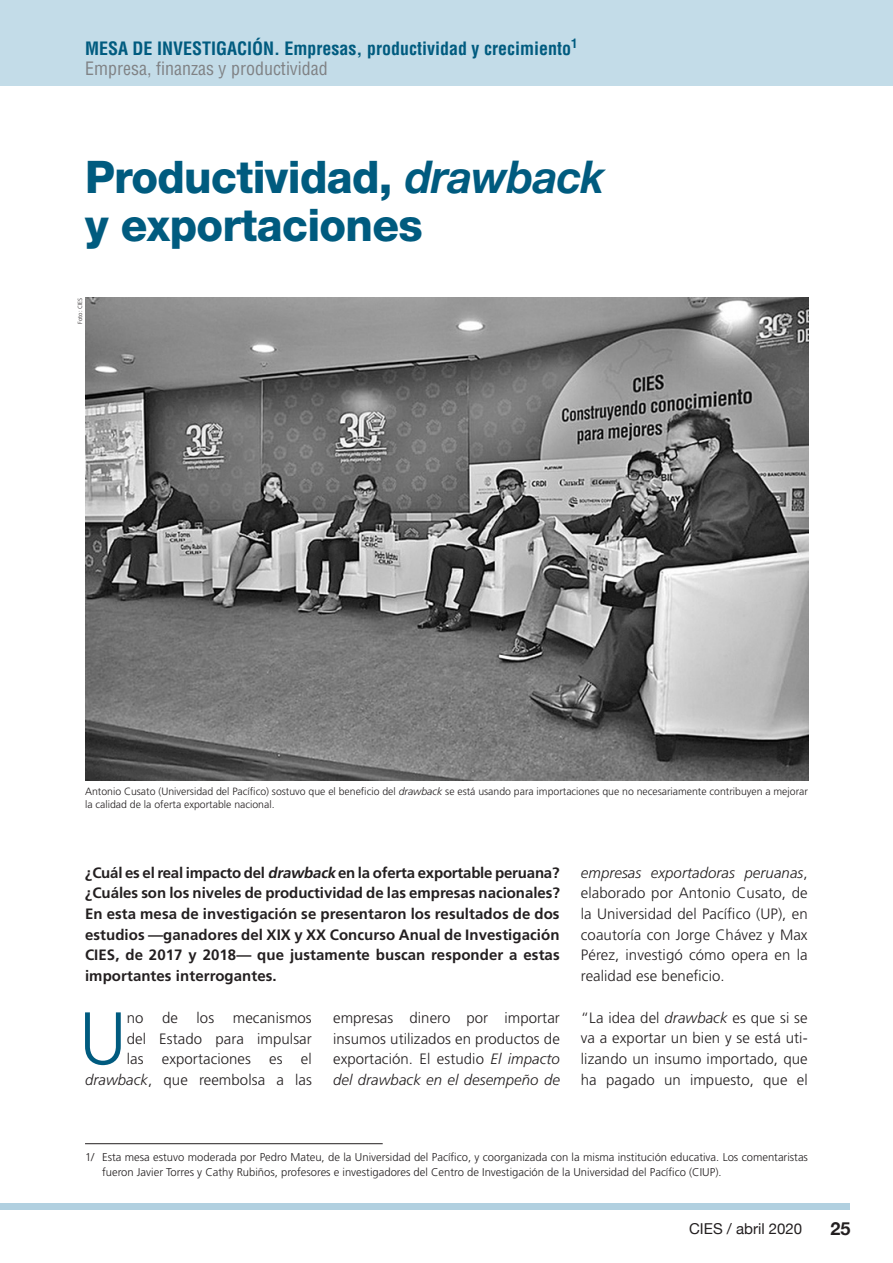
<style>
.page{position:relative;width:893px;height:1263px;background:#fff}
.page>*{position:absolute;margin:0;border:0;box-sizing:border-box;transform-origin:0 0}
.t1{font:300 74.25px "Frutiger";color:#005b7f;scale:.95 1}
.TITULO{font:800 45px "Helvetica Neue";letter-spacing:-.015em;color:#005b7f}
.t2{font:700 condensed 18px "Helvetica LT Std";color:#005b7f}
.t3{font:condensed 18px "Helvetica LT Std";color:#808285}
.t4{font:700 18px "Helvetica Neue";color:#231f20}
.Default{font:300 15px/20.7px "Frutiger";letter-spacing:.005em;color:#231f20;text-align:justify}
.t5{font:700 15px/20.7px "Frutiger";letter-spacing:.005em;color:#231f20;text-align:justify}
.t6{font:15px "Helvetica Neue";color:#231f20}
.NOTA_PAG{font:300 11.25px/15px "Frutiger";color:#231f20}
.t7{font:300 10.5px/13.5px "Frutiger";color:#231f20}
.t8{font:300 6px "Frutiger";color:#231f20}
.s1{font-weight:700;font-style:italic}
.s2{font-style:italic}
</style>
<div class="page">
<div style="left:0;top:1203px;width:850px;height:7px;background:#b1d0e0"></div>
<hr style="left:85px;top:1143px;width:298px;height:1px;background:#231f20">
<div style="left:0;top:0;width:893px;height:85px;background:#c3dce8"></div>
<img style="left:85px;top:298px;width:723px;height:482px">
<p class="t2" style="left:85px;top:38px;width:494px">MESA DE INVESTIGACIÓN. Empresas, productividad y crecimiento<sup>1</sup></p>
<p class="t3" style="left:85px;top:58px;width:244px">Empresa, finanzas y productividad</p>
<p class="TITULO" style="left:85px;top:150px;width:522px">Productividad, <span class="s1">drawback</span></p>
<p class="TITULO" style="left:85px;top:198px;width:339px">y exportaciones</p>
<p class="t8" style="left:77px;top:324px;width:28px;rotate:-90deg">Foto: CIES</p>
<p class="t7" style="left:85px;top:784px;width:724px">Antonio Cusato (Universidad del Pacífico) sostuvo que el beneficio del <span class="s2">drawback</span> se está usando para importaciones que no necesariamente contribuyen a mejorar la calidad de la oferta exportable nacional.</p>
<p class="t5" style="left:85px;top:862px;width:476px">¿Cuál es el real impacto del <span class="s2">drawback</span> en la oferta exportable peruana? ¿Cuáles son los niveles de productividad de las empresas nacionales?<br>En esta mesa de investigación se presentaron los resultados de dos estudios —ganadores del XIX y XX Concurso Anual de Investigación CIES, de 2017 y 2018— que justamente buscan responder a estas importantes interrogantes.</p>
<p class="Default" style="left:85px;top:1007px;width:228px;text-align:right">no de los mecanismos<br>del Estado para impulsar<br>las exportaciones es el <span class="s2">drawback</span>, que reembolsa a las</p>
<p class="Default" style="left:333px;top:1007px;width:228px">empresas dinero por importar insumos utilizados en productos de exportación. El estudio <span class="s2">El impacto del drawback en el desempeño de</span></p>
<p class="t1" style="left:79px;top:996px;width:51px">U</p>
<p class="Default" style="left:581px;top:862px;width:228px"><span class="s2">empresas exportadoras peruanas</span>, elaborado por Antonio Cusato, de la Universidad del Pacífico (UP), en coautoría con Jorge Chávez y Max Pérez, investigó cómo opera en la realidad ese beneficio.</p>
<p class="Default" style="left:581px;top:1007px;width:228px">“La idea del <span class="s2">drawback</span> es que si se va a exportar un bien y se está uti&shy;lizando un insumo importado, que ha pagado un impuesto, que el</p>
<p class="NOTA_PAG" style="left:102px;top:1150px;width:707px;text-indent:-17px">1/ Esta mesa estuvo moderada por Pedro Mateu, de la Universidad del Pacífico, y coorganizada con la misma institución educativa. Los comentaristas fueron Javier Torres y Cathy Rubiños, profesores e investigadores del Centro de Investigación de la Universidad del Pacífico (CIUP).</p>
<p class="t6" style="left:689px;top:1220px;width:115px">CIES / abril 2020</p>
<p class="t4" style="left:830px;top:1217px;width:22px">25</p>
</div>
